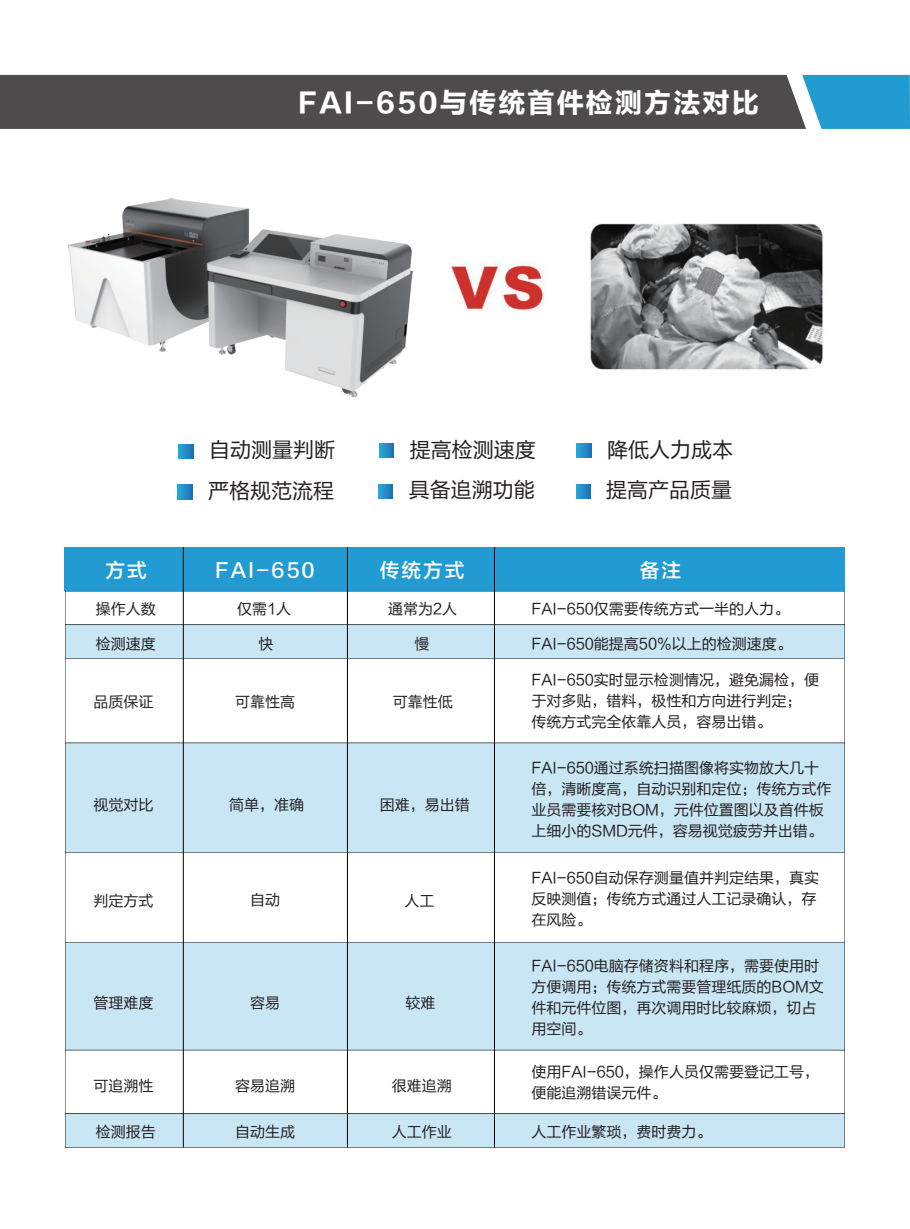
<style>
.page{position:relative;width:910px;height:1229px;background:#fff}
.page>*{position:absolute;margin:0;border:0;box-sizing:border-box;transform-origin:0 0}
.t1{font:27px "FZLTDHK GBK1 0";letter-spacing:.08em;color:#fff}
.t2{font:21px/40.8px "FZLTHK GBK1 0";color:#231f20}
.t3{font:19.65px "FZLTZHK GBK1 0";letter-spacing:.1em;color:#fff}
.t4{font:15px/21px "FZLTHK GBK1 0";color:#231f20}
</style>
<div class="page">
<svg style="left:179px;top:444px;width:14px;height:14px"></svg>
<svg style="left:178px;top:485px;width:14px;height:14px"></svg>
<svg style="left:380px;top:444px;width:14px;height:14px"></svg>
<svg style="left:379px;top:484px;width:14px;height:15px"></svg>
<svg style="left:577px;top:444px;width:14px;height:14px"></svg>
<svg style="left:576px;top:484px;width:14px;height:15px"></svg>
<svg style="left:0;top:75px;width:910px;height:54px;background:#4b565c"></svg>
<img style="left:450px;top:263px;width:94px;height:48px">
<img style="left:590px;top:223px;width:233px;height:147px">
<svg style="left:65px;top:659px;width:780px;height:84px"></svg>
<svg style="left:65px;top:853px;width:780px;height:89px"></svg>
<svg style="left:65px;top:1050px;width:780px;height:63px"></svg>
<svg style="left:65px;top:591px;width:780px;height:68px"></svg>
<div style="left:65px;top:547px;width:780px;height:44px;background:#219bd2"></div>
<div style="left:65px;top:1113px;width:780px;height:34px;background:#c9e6f5"></div>
<div style="left:65px;top:743px;width:780px;height:110px;background:#c9e6f5"></div>
<div style="left:65px;top:942px;width:780px;height:108px;background:#c9e6f5"></div>
<hr style="left:183px;top:547px;width:1px;height:600px;background:#030303">
<hr style="left:347px;top:547px;width:1px;height:600px;background:#030303">
<hr style="left:494px;top:547px;width:1px;height:600px;background:#030303">
<img style="left:68px;top:198px;width:345px;height:200px">
<h1 class="t1" style="left:298px;top:88px;width:462px">FAI-650与传统首件检测方法对比</h1>
<h2 class="t2" style="left:208px;top:430px;width:128px">自动测量判断严格规范流程</h2>
<h2 class="t2" style="left:409px;top:429px;width:128px">提高检测速度具备追溯功能</h2>
<h2 class="t2" style="left:606px;top:429px;width:128px">降低人力成本提高产品质量</h2>
<h3 class="t3" style="left:106px;top:559px;width:43px">方式</h3>
<h3 class="t3" style="left:215px;top:559px;width:101px">FAI-650</h3>
<h3 class="t3" style="left:380px;top:559px;width:86px">传统方式</h3>
<h3 class="t3" style="left:640px;top:559px;width:43px">备注</h3>
<p class="t4" style="left:96px;top:599px;width:62px">操作人数</p>
<p class="t4" style="left:237px;top:599px;width:56px">仅需1人</p>
<p class="t4" style="left:388px;top:599px;width:70px">通常为2人</p>
<p class="t4" style="left:532px;top:599px;width:259px">FAI-650仅需要传统方式一半的人力。</p>
<p class="t4" style="left:96px;top:633px;width:62px">检测速度</p>
<p class="t4" style="left:258px;top:633px;width:16px">快</p>
<p class="t4" style="left:415px;top:633px;width:16px">慢</p>
<p class="t4" style="left:532px;top:633px;width:262px">FAI-650能提高50%以上的检测速度。</p>
<p class="t4" style="left:94px;top:691px;width:62px">品质保证</p>
<p class="t4" style="left:235px;top:691px;width:62px">可靠性高</p>
<p class="t4" style="left:393px;top:691px;width:62px">可靠性低</p>
<p class="t4" style="left:94px;top:794px;width:62px">视觉对比</p>
<p class="t4" style="left:229px;top:794px;width:77px">简单，准确</p>
<p class="t4" style="left:380px;top:794px;width:92px">困难，易出错</p>
<p class="t4" style="left:94px;top:890px;width:62px">判定方式</p>
<p class="t4" style="left:250px;top:890px;width:32px">自动</p>
<p class="t4" style="left:405px;top:890px;width:32px">人工</p>
<p class="t4" style="left:94px;top:993px;width:62px">管理难度</p>
<p class="t4" style="left:250px;top:993px;width:32px">容易</p>
<p class="t4" style="left:405px;top:993px;width:32px">较难</p>
<p class="t4" style="left:94px;top:1075px;width:62px">可追溯性</p>
<p class="t4" style="left:235px;top:1075px;width:62px">容易追溯</p>
<p class="t4" style="left:392px;top:1075px;width:62px">很难追溯</p>
<p class="t4" style="left:532px;top:670px;width:289px">FAI-650实时显示检测情况，避免漏检，便于对多贴，错料，极性和方向进行判定；传统方式完全依靠人员，容易出错。</p>
<p class="t4" style="left:532px;top:757px;width:302px">FAI-650通过系统扫描图像将实物放大几十倍，清晰度高，自动识别和定位；传统方式作业员需要核对BOM，元件位置图以及首件板上细小的SMD元件，容易视觉疲劳并出错。</p>
<p class="t4" style="left:532px;top:867px;width:289px">FAI-650自动保存测量值并判定结果，真实反映测值；传统方式通过人工记录确认，存在风险。</p>
<p class="t4" style="left:532px;top:956px;width:294px">FAI-650电脑存储资料和程序，需要使用时方便调用；传统方式需要管理纸质的BOM文件和元件位图，再次调用时比较麻烦，切占用空间。</p>
<p class="t4" style="left:532px;top:1061px;width:289px">使用FAI-650，操作人员仅需要登记工号，便能追溯错误元件。</p>
<p class="t4" style="left:96px;top:1121px;width:62px">检测报告</p>
<p class="t4" style="left:235px;top:1121px;width:62px">自动生成</p>
<p class="t4" style="left:392px;top:1121px;width:62px">人工作业</p>
<p class="t4" style="left:532px;top:1121px;width:182px">人工作业繁琐，费时费力。</p>
</div>
